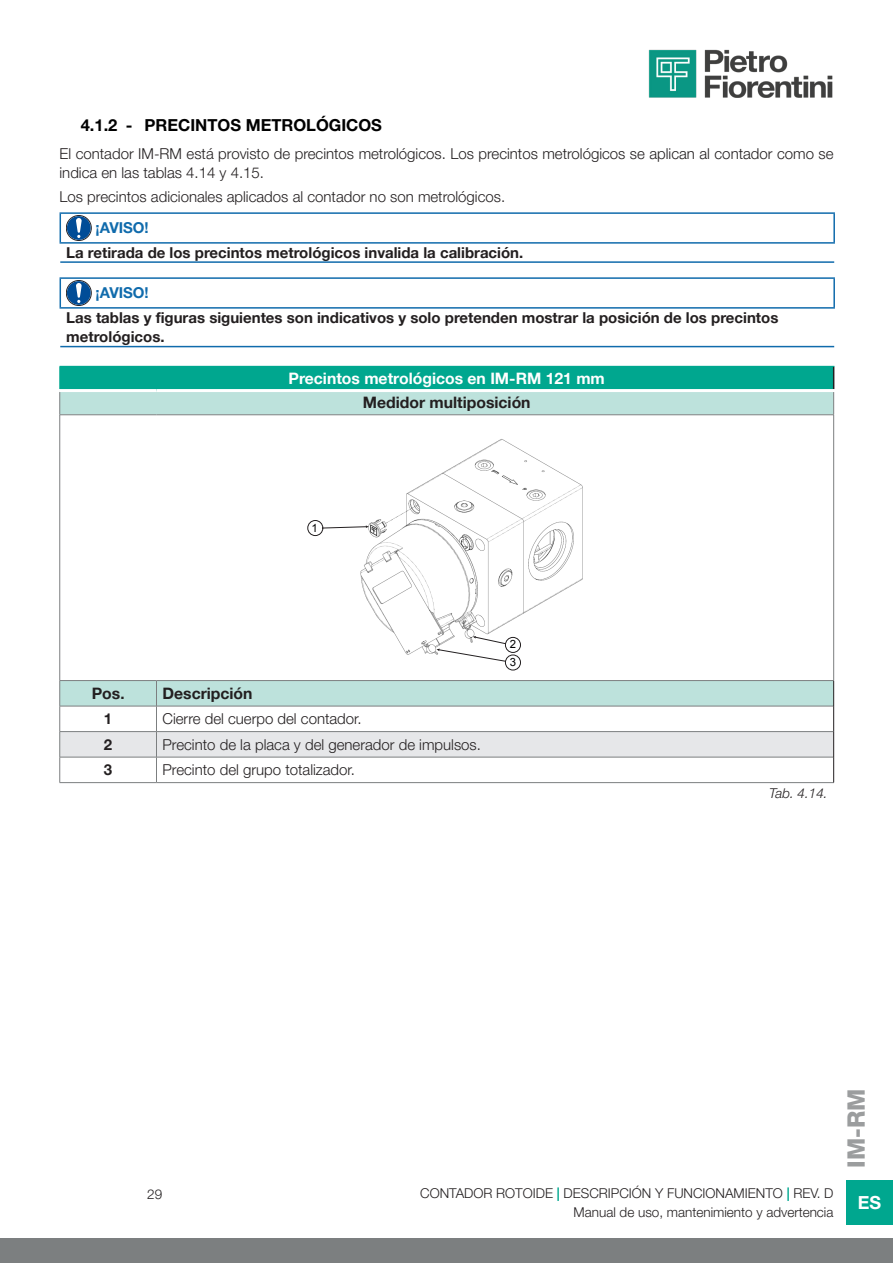
<style>
.page{position:relative;width:893px;height:1263px;background:#fff}
.page>*{position:absolute;margin:0;border:0;box-sizing:border-box;transform-origin:0 0}
.t1{font:800 24px "Helvetica Neue LT Pro";color:#9b9d9e}
.t2{font:700 18px "Helvetica Neue LT Pro";color:#fff}
.t3{font:700 16.5px "Helvetica Neue LT Pro";color:#000}
.Helvetica_Neue_LT_Pro_75_Bold_10_5_Centr{font:700 15.75px "Helvetica Neue LT Pro";color:#fff}
.Helvetica_Neue_LT_Pro_75_Bold_10_5_Sx_Bi{font:700 15.75px "Helvetica Neue LT Pro";color:#231f20}
.Helvetica_Neue_LT_Pro_75_Bold_10_Centrat{font:700 15.75px "Helvetica Neue LT Pro";color:#231f20}
.Corpo_Testo_Helvetica_Neue_LT_Pro_45_Lig{font:300 15px/19.5px "Helvetica Neue LT Pro";color:#231f20}
.Helvetica_Neue_LT_Pro_75_Bold_10_Sx_Nero{font:700 15px/19.5px "Helvetica Neue LT Pro";color:#231f20}
.Helvetica_Neue_LT_Pro_75_Bold_10_Sx_AVVI{font:700 15px "Helvetica Neue LT Pro";color:#106bac}
.Helvetica_Neue_LT_Pro_75_Bold_10_Centrat-2{font:700 15px "Helvetica Neue LT Pro";color:#231f20}
.t4{font:300 13.5px "Helvetica Neue LT Pro";color:#231f20}
.t5{font:italic 300 13.5px "Helvetica Neue LT Pro";color:#231f20}
.t6{font:11.4px/17.7px "Arial";color:#000}
.s1{font-size:15px}
.s2{font-weight:700;color:#00a78f}
</style>
<div class="page">
<img style="left:648px;top:49px;width:185px;height:49px">
<div style="left:0;top:1238px;width:893px;height:25px;background:#7c7f80"></div>
<div style="left:846px;top:1180px;width:47px;height:45px;background:#00a78f"></div>
<hr style="left:60px;top:261px;width:774px;height:2px;background:#106bac">
<hr style="left:60px;top:212px;width:775px;height:2px;background:#106bac">
<svg style="left:60px;top:214px;width:1px;height:28px"></svg>
<hr style="left:833px;top:214px;width:2px;height:28px;background:#106bac">
<hr style="left:60px;top:242px;width:775px;height:2px;background:#106bac">
<div style="left:66px;top:215px;width:25px;height:25px;border:1px solid #231f20;border-radius:50%"></div>
<div style="left:67px;top:216px;width:24px;height:24px;background:#004c97;border-radius:50%"></div>
<svg style="left:76px;top:218px;width:6px;height:20px"></svg>
<hr style="left:60px;top:346px;width:774px;height:1px;background:#106bac">
<hr style="left:60px;top:277px;width:775px;height:2px;background:#106bac">
<svg style="left:60px;top:279px;width:1px;height:28px"></svg>
<hr style="left:833px;top:279px;width:2px;height:28px;background:#106bac">
<hr style="left:60px;top:307px;width:775px;height:2px;background:#106bac">
<svg style="left:66px;top:280px;width:25px;height:25px"></svg>
<div style="left:66px;top:280px;width:25px;height:25px;border:1px solid #231f20;border-radius:50%"></div>
<div style="left:67px;top:281px;width:24px;height:24px;background:#004c97;border-radius:50%"></div>
<svg style="left:76px;top:283px;width:6px;height:20px"></svg>
<div style="left:60px;top:366px;width:774px;height:25px;background:#00a78f"></div>
<div style="left:60px;top:392px;width:773px;height:22px;background:#bde2dc"></div>
<hr style="left:60px;top:389px;width:96px;height:3px;background:#fff">
<hr style="left:156px;top:389px;width:678px;height:3px;background:#fff">
<hr style="left:59px;top:415px;width:1px;height:265px;background:#7c7f80">
<hr style="left:833px;top:415px;width:1px;height:265px;background:#7c7f80">
<svg style="left:59px;top:367px;width:1px;height:48px"></svg>
<svg style="left:833px;top:367px;width:1px;height:47px"></svg>
<hr style="left:60px;top:414px;width:96px;height:1px;background:#7c7f80">
<hr style="left:156px;top:414px;width:678px;height:1px;background:#7c7f80">
<hr style="left:60px;top:680px;width:96px;height:1px;background:#7c7f80">
<hr style="left:156px;top:680px;width:678px;height:1px;background:#7c7f80">
<hr style="left:60px;top:782px;width:96px;height:1px;background:#7c7f80">
<hr style="left:156px;top:782px;width:678px;height:1px;background:#7c7f80">
<svg style="left:59px;top:681px;width:775px;height:101px"></svg>
<img style="left:360px;top:439px;width:223px;height:227px">
<svg style="left:323px;top:525px;width:46px;height:3px"></svg>
<div style="left:308px;top:520px;width:15px;height:16px;border:1px solid #231f20;border-radius:50%"></div>
<div style="left:505px;top:637px;width:16px;height:16px;border:1px solid #231f20;border-radius:50%"></div>
<svg style="left:437px;top:636px;width:69px;height:26px"></svg>
<div style="left:505px;top:655px;width:16px;height:15px;border:1px solid #231f20;border-radius:50%"></div>
<p class="t3" style="left:81px;top:115px;width:303px">4.1.2 - PRECINTOS METROLÓGICOS</p>
<p class="Corpo_Testo_Helvetica_Neue_LT_Pro_45_Lig" style="left:60px;top:143px;width:775px">El contador IM-RM está provisto de precintos metrológicos. Los precintos metrológicos se aplican al contador como se indica en las tablas 4.14 y 4.15.</p>
<p class="Corpo_Testo_Helvetica_Neue_LT_Pro_45_Lig" style="left:60px;top:187px;width:447px">Los precintos adicionales aplicados al contador no son metrológicos.</p>
<p class="Helvetica_Neue_LT_Pro_75_Bold_10_Sx_AVVI" style="left:96px;top:218px;width:55px">¡AVISO!</p>
<p class="Helvetica_Neue_LT_Pro_75_Bold_10_Sx_Nero" style="left:66px;top:242px;width:459px">La retirada de los precintos metrológicos invalida la calibración.</p>
<p class="Helvetica_Neue_LT_Pro_75_Bold_10_Sx_AVVI" style="left:96px;top:283px;width:55px">¡AVISO!</p>
<p class="Helvetica_Neue_LT_Pro_75_Bold_10_Sx_Nero" style="left:66px;top:307px;width:714px">Las tablas y figuras siguientes son indicativos y solo pretenden mostrar la posición de los precintos metrológicos.</p>
<p class="Helvetica_Neue_LT_Pro_75_Bold_10_5_Centr" style="left:289px;top:369px;width:318px">Precintos metrológicos en IM-RM 121 mm</p>
<p class="Helvetica_Neue_LT_Pro_75_Bold_10_5_Sx_Bi" style="left:363px;top:393px;width:169px">Medidor multiposición</p>
<p class="t6" style="left:312px;top:519px;width:8px">1</p>
<p class="Helvetica_Neue_LT_Pro_75_Bold_10_Centrat" style="left:92px;top:684px;width:34px">Pos<span class="s1">.</span></p>
<p class="Helvetica_Neue_LT_Pro_75_Bold_10_Centrat" style="left:162px;top:684px;width:92px">Descripción</p>
<p class="Helvetica_Neue_LT_Pro_75_Bold_10_Centrat-2" style="left:104px;top:710px;width:10px">1</p>
<p class="Corpo_Testo_Helvetica_Neue_LT_Pro_45_Lig" style="left:162px;top:709px;width:201px">Cierre del cuerpo del contador.</p>
<p class="Helvetica_Neue_LT_Pro_75_Bold_10_Centrat-2" style="left:104px;top:735px;width:10px">2</p>
<p class="Corpo_Testo_Helvetica_Neue_LT_Pro_45_Lig" style="left:162px;top:734px;width:320px">Precinto de la placa y del generador de impulsos.</p>
<p class="Helvetica_Neue_LT_Pro_75_Bold_10_Centrat-2" style="left:104px;top:761px;width:10px">3</p>
<p class="Corpo_Testo_Helvetica_Neue_LT_Pro_45_Lig" style="left:162px;top:760px;width:194px">Precinto del grupo totalizador.</p>
<p class="t6" style="left:510px;top:636px;width:8px">2<br>3</p>
<p class="t5" style="left:769px;top:785px;width:60px">Tab. 4.14.</p>
<p class="t4" style="left:147px;top:1185px;width:17px">29</p>
<p class="t4" style="left:420px;top:1185px;width:415px">CONTADOR ROTOIDE <span class="s2">|</span> DESCRIPCIÓN Y FUNCIONAMIENTO <span class="s2">|</span> REV. D</p>
<p class="t4" style="left:574px;top:1204px;width:261px">Manual de uso, mantenimiento y advertencia</p>
<h1 class="t1" style="left:842px;top:1168px;width:81px;rotate:-90deg">IM-RM</h1>
<p class="t2" style="left:858px;top:1191px;width:25px">ES</p>
</div>
